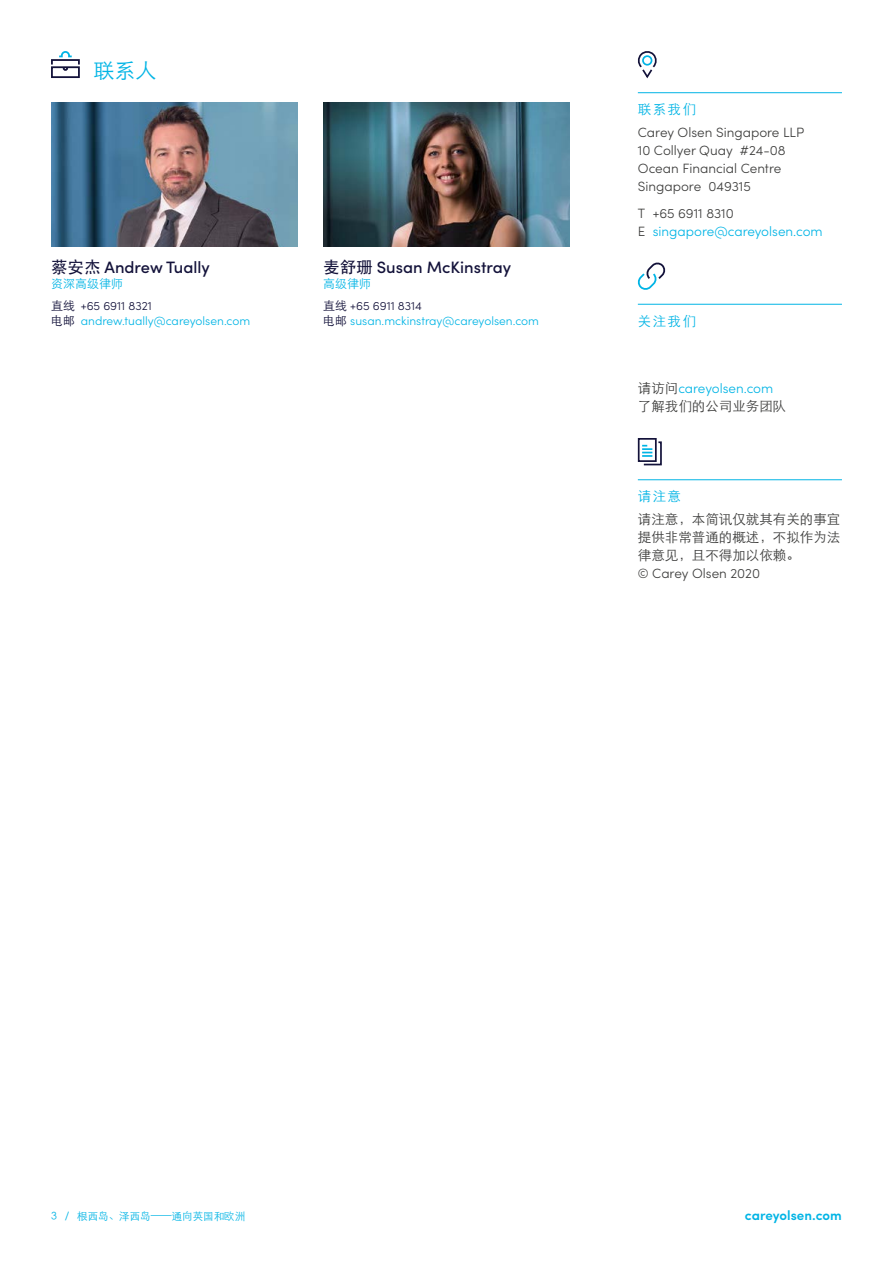
<style>
.page{position:relative;width:893px;height:1263px;background:#fff}
.page>*{position:absolute;margin:0;border:0;box-sizing:border-box;transform-origin:0 0}
.t1{font:300 21px "ST Heiti SC";color:#00b4e5}
.t2{font:500 16.5px "Sofia Pro";color:#13123a}
.t3{font:300 13.5px/18px "Sofia Pro";color:#3c3c3b}
.t4{font:300 13.5px/18px "Sofia Pro";color:#00b4e5}
.t5{font:13.5px/18px "ST Xihei";color:#3c3c3b;text-align:justify}
.t6{font:600 13.5px "Sofia Pro";color:#00b4e5}
.t7{font:300 13.5px "ST Heiti SC";letter-spacing:.1em;color:#00b4e5}
.t8{font:300 13.5px "ST Heiti SC";color:#3c3c3b}
.t9{font:300 12px/15px "Sofia Pro";color:#00b4e5}
.t10{font:300 12px "ST Heiti SC";color:#00b4e5}
.t11{font:300 10.5px "ST Heiti SC";color:#00b4e5}
.s1{font-family:"ST Heiti";font-weight:400}
.s2{font-family:"ST Heiti SC";color:#13123a}
.s3{color:#13123a}
.s4{color:#3c3c3b}
.s5{font-family:"ST Heiti SC";color:#3c3c3b}
</style>
<div class="page">
<img style="left:51px;top:102px;width:247px;height:145px">
<hr style="left:638px;top:92px;width:204px;height:1px;background:#00b4e5">
<hr style="left:638px;top:304px;width:204px;height:1px;background:#00b4e5">
<hr style="left:638px;top:479px;width:204px;height:1px;background:#00b4e5">
<svg style="left:638px;top:51px;width:19px;height:28px"></svg>
<div style="left:642px;top:55px;width:10px;height:11px;border:2px solid #00b4e5;border-radius:50%"></div>
<svg style="left:637px;top:262px;width:29px;height:28px"></svg>
<div style="left:638px;top:438px;width:19px;height:24px;border:2px solid #13123a"></div>
<svg style="left:642px;top:441px;width:20px;height:25px"></svg>
<svg style="left:51px;top:66px;width:29px;height:12px"></svg>
<svg style="left:59px;top:51px;width:13px;height:7px"></svg>
<div style="left:51px;top:59px;width:29px;height:6px;border:2px solid #13123a"></div>
<img style="left:323px;top:102px;width:247px;height:145px">
<h1 class="t1" style="left:94px;top:52px;width:64px">联系人</h1>
<p class="t2" style="left:51px;top:255px;width:160px"><span class="s1">蔡安杰</span> Andrew Tually</p>
<p class="t10" style="left:51px;top:273px;width:73px">资深高级律师</p>
<p class="t9" style="left:51px;top:298px;width:201px"><span class="s2">直线</span> <span class="s3">+65 6911 8321<br></span><span class="s2">电邮</span> andrew.tually@careyolsen.com</p>
<p class="t2" style="left:323px;top:255px;width:189px"><span class="s1">麦舒珊</span> Susan McKinstray</p>
<p class="t10" style="left:323px;top:273px;width:49px">高级律师</p>
<p class="t9" style="left:323px;top:298px;width:217px"><span class="s2">直线</span> <span class="s3">+65 6911 8314<br></span><span class="s2">电邮</span> susan.mckinstray@careyolsen.com</p>
<p class="t7" style="left:638px;top:98px;width:60px">联系我们</p>
<p class="t3" style="left:638px;top:122px;width:168px">Carey Olsen Singapore LLP<br>10 Collyer Quay #24-08<br>Ocean Financial Centre<br>Singapore 049315</p>
<p class="t4" style="left:638px;top:203px;width:186px"><span class="s4">T +65 6911 8310<br>E</span> singapore@careyolsen.com</p>
<p class="t7" style="left:638px;top:309px;width:60px">关注我们</p>
<p class="t4" style="left:638px;top:379px;width:137px"><span class="s5">请访问</span>careyolsen.com</p>
<p class="t8" style="left:638px;top:395px;width:150px">了解我们的公司业务团队</p>
<p class="t7" style="left:638px;top:485px;width:45px">请注意</p>
<p class="t5" style="left:638px;top:510px;width:204px">请注意，本简讯仅就其有关的事宜提供非常普通的概述，不拟作为法律意见，且不得加以依赖。</p>
<p class="t3" style="left:638px;top:563px;width:124px">© Carey Olsen 2020</p>
<p class="t11" style="left:51px;top:1207px;width:196px">3 ⁄ 根西岛、泽西岛——通向英国和欧洲</p>
<p class="t6" style="left:745px;top:1205px;width:99px">careyolsen.com</p>
</div>
